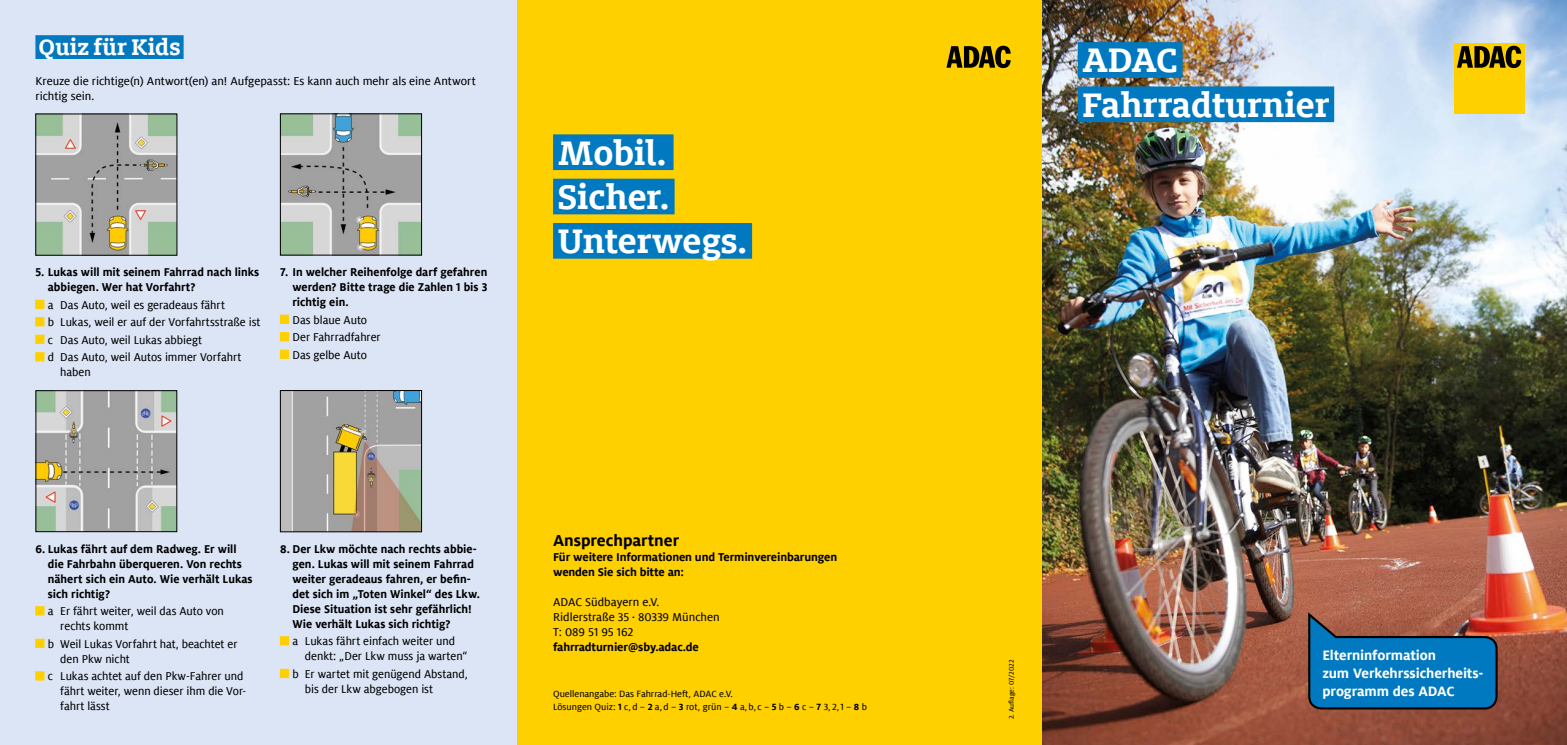
<style>
.page{position:relative;width:1567px;height:745px;background:#fff}
.page>*{position:absolute;margin:0;border:0;box-sizing:border-box;transform-origin:0 0}
.t1{font:700 37.5px/44.2px "Milo Slab ADAC";color:#fff}
.t2{font:700 25px "Milo Slab ADAC";letter-spacing:.005em;color:#fff}
.t3{font:700 17.5px "Milo ADAC";color:#000}
.t4{font:700 15px/18px "Milo ADAC";letter-spacing:-.005em;color:#fff}
.t5{font:12.5px/15px "Milo ADAC Text";color:#000}
.t6{font:700 12.5px/15px "Milo ADAC";color:#000}
.t7{font:10px/12.5px "Milo ADAC Text";color:#000}
.t8{font:7.5px "Milo ADAC Text";color:#000}
.s1{font-family:"Milo ADAC";font-weight:700}
</style>
<div class="page">
<div style="left:0;top:0;width:517px;height:744px;background:#dce5f6"></div>
<div style="left:517px;top:0;width:525px;height:744px;background:#ffd000"></div>
<img style="left:1042px;top:0;width:524px;height:744px">
<div style="left:1453px;top:43px;width:71px;height:70px;background:#ffd000"></div>
<svg style="left:1457px;top:46px;width:63px;height:22px"></svg>
<div style="left:1077px;top:42px;width:105px;height:36px;background:#0079c0"></div>
<div style="left:1077px;top:86px;width:256px;height:36px;background:#0079c0"></div>
<svg style="left:1306px;top:609px;width:192px;height:101px;background:#2f6a94"></svg>
<div style="left:35px;top:35px;width:149px;height:24px;background:#0079c0"></div>
<div style="left:35px;top:299px;width:9px;height:9px;background:#ffd000;border:1px solid #ffd000"></div>
<div style="left:35px;top:317px;width:9px;height:9px;background:#ffd000;border:1px solid #ffd000"></div>
<div style="left:35px;top:334px;width:9px;height:9px;background:#ffd000;border:1px solid #ffd000"></div>
<div style="left:35px;top:352px;width:9px;height:9px;background:#ffd000;border:1px solid #ffd000"></div>
<img style="left:37px;top:116px;width:138px;height:137px">
<div style="left:35px;top:606px;width:9px;height:9px;background:#ffd000;border:1px solid #ffd000"></div>
<div style="left:35px;top:638px;width:9px;height:9px;background:#ffd000;border:1px solid #ffd000"></div>
<div style="left:35px;top:671px;width:9px;height:9px;background:#ffd000;border:1px solid #ffd000"></div>
<img style="left:37px;top:392px;width:138px;height:137px">
<div style="left:35px;top:390px;width:142px;height:141px;border:1px solid #000"></div>
<div style="left:280px;top:314px;width:9px;height:9px;background:#ffd000;border:1px solid #ffd000"></div>
<div style="left:280px;top:332px;width:9px;height:9px;background:#ffd000;border:1px solid #ffd000"></div>
<div style="left:280px;top:349px;width:9px;height:9px;background:#ffd000;border:1px solid #ffd000"></div>
<img style="left:282px;top:115px;width:138px;height:138px">
<div style="left:280px;top:113px;width:142px;height:142px;border:1px solid #000"></div>
<div style="left:280px;top:636px;width:9px;height:9px;background:#ffd000;border:1px solid #ffd000"></div>
<div style="left:280px;top:668px;width:9px;height:9px;background:#ffd000;border:1px solid #ffd000"></div>
<img style="left:282px;top:392px;width:138px;height:137px">
<div style="left:280px;top:390px;width:142px;height:141px;border:1px solid #000"></div>
<div style="left:553px;top:134px;width:120px;height:36px;background:#0079c0"></div>
<div style="left:553px;top:178px;width:121px;height:36px;background:#0079c0"></div>
<div style="left:553px;top:223px;width:199px;height:35px;background:#0079c0"></div>
<svg style="left:946px;top:46px;width:64px;height:22px"></svg>
<h2 class="t2" style="left:39px;top:31px;width:143px">Quiz für Kids</h2>
<p class="t5" style="left:35px;top:74px;width:442px">Kreuze die richtige(n) Antwort(en) an! Aufgepasst: Es kann auch mehr als eine Antwort richtig sein.</p>
<p class="t6" style="left:48px;top:264px;width:213px;text-indent:-12px">5. Lukas will mit seinem Fahrrad nach links abbiegen. Wer hat Vorfahrt?</p>
<p class="t5" style="left:48px;top:296px;width:214px;line-height:17.5px">a Das Auto, weil es geradeaus fährt<br>b Lukas, weil er auf der Vorfahrtsstraße ist c Das Auto, weil Lukas abbiegt<br>d Das Auto, weil Autos immer Vorfahrt</p>
<p class="t5" style="left:60px;top:364px;width:32px">haben</p>
<p class="t6" style="left:292px;top:264px;width:196px;text-align:justify;text-indent:-12px">7. In welcher Reihenfolge darf gefahren werden? Bitte trage die Zahlen 1 bis 3 richtig ein.</p>
<p class="t5" style="left:292px;top:311px;width:90px;line-height:17.5px">Das blaue Auto<br>Der Fahrradfahrer<br>Das gelbe Auto</p>
<p class="t6" style="left:48px;top:541px;width:206px;text-indent:-12px">6. Lukas fährt auf dem Radweg. Er will die Fahrbahn überqueren. Von rechts nähert sich ein Auto. Wie verhält Lukas sich richtig?</p>
<p class="t5" style="left:60px;top:603px;width:165px;text-indent:-12px">a Er fährt weiter, weil das Auto von rechts kommt</p>
<p class="t5" style="left:60px;top:636px;width:179px;text-indent:-12px">b Weil Lukas Vorfahrt hat, beachtet er den Pkw nicht</p>
<p class="t5" style="left:60px;top:668px;width:187px;text-indent:-12px">c Lukas achtet auf den Pkw-Fahrer und fährt weiter, wenn dieser ihm die Vor&shy;fahrt lässt</p>
<p class="t6" style="left:292px;top:541px;width:189px;text-indent:-12px">8. Der Lkw möchte nach rechts abbie&shy;gen. Lukas will mit seinem Fahrrad weiter geradeaus fahren, er befin&shy;det sich im „Toten Winkel“ des Lkw.<br>Diese Situation ist sehr gefährlich!<br>Wie verhält Lukas sich richtig?</p>
<p class="t5" style="left:305px;top:633px;width:164px;text-indent:-12px">a Lukas fährt einfach weiter und denkt: „Der Lkw muss ja warten“</p>
<p class="t5" style="left:305px;top:666px;width:164px;text-indent:-12px">b Er wartet mit genügend Abstand, bis der Lkw abgebogen ist</p>
<h1 class="t1" style="left:557px;top:129px;width:191px">Mobil.<br>Sicher.<br>Unterwegs.</h1>
<h3 class="t3" style="left:553px;top:530px;width:128px">Ansprechpartner</h3>
<p class="t6" style="left:553px;top:549px;width:286px">Für weitere Informationen und Terminvereinbarungen wenden Sie sich bitte an:</p>
<p class="t5" style="left:553px;top:594px;width:168px">ADAC Südbayern e.V.<br>Ridlerstraße 35 · 80339 München<br>T: 089 51 95 162</p>
<p class="t6" style="left:553px;top:639px;width:147px">fahrradturnier@sby.adac.de</p>
<p class="t7" style="left:553px;top:687px;width:315px">Quellenangabe: Das Fahrrad-Heft, ADAC e.V.<br>Lösungen Quiz: <span class="s1">1</span> c,d – <span class="s1">2</span> a,d – <span class="s1">3</span> rot, grün – <span class="s1">4</span> a,b, c – <span class="s1">5</span> b – <span class="s1">6</span> c – <span class="s1">7</span> 3, 2,1 – <span class="s1">8</span> b</p>
<h1 class="t1" style="left:1082px;top:37px;width:248px">ADAC<br>Fahrradturnier</h1>
<p class="t8" style="left:1007px;top:718px;width:61px;rotate:-90deg">2. Auflage: 07/2022</p>
<p class="t4" style="left:1322px;top:646px;width:163px">Elterninformation<br>zum Verkehrssicherheits&shy;programm des ADAC</p>
</div>
